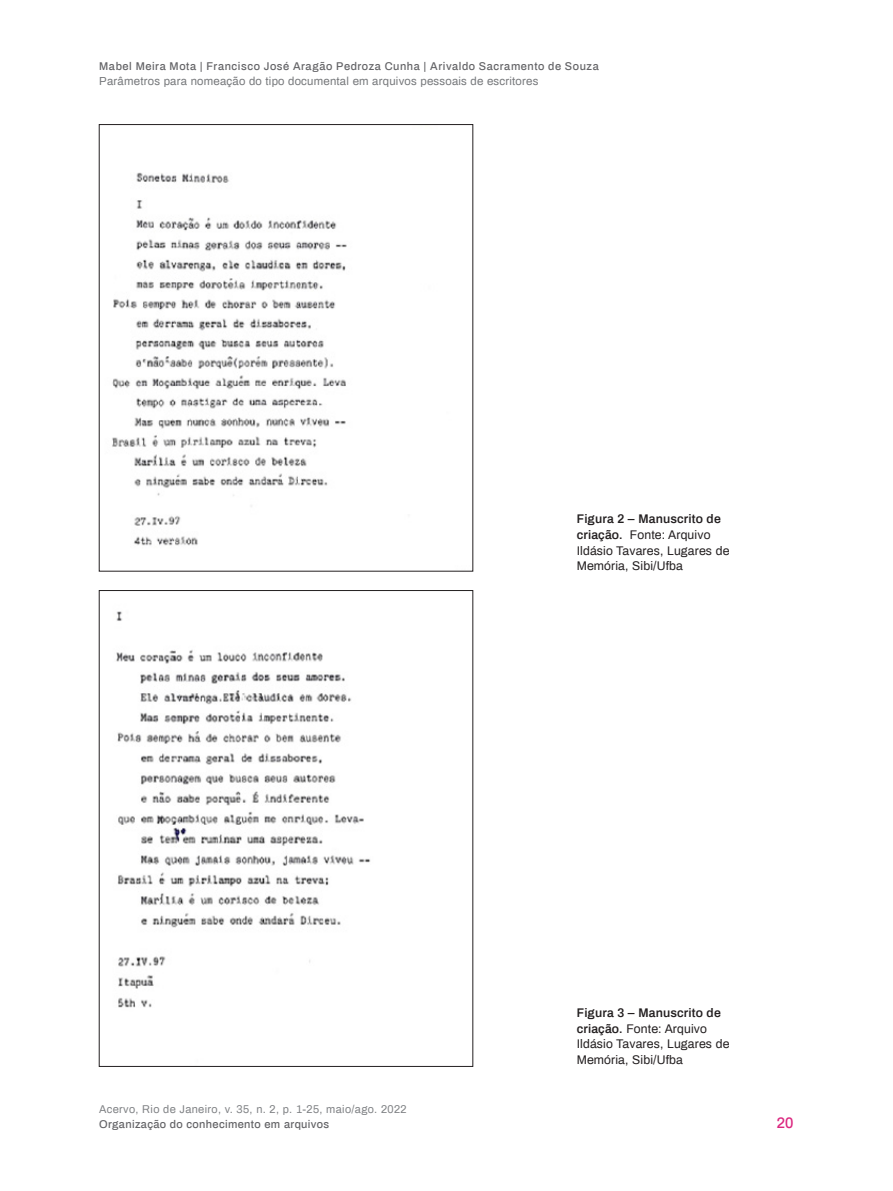
<style>
.page{position:relative;width:893px;height:1191px;background:#fff}
.page>*{position:absolute;margin:0;border:0;box-sizing:border-box;transform-origin:0 0}
.t1{font:500 14.88px "Archivo";color:#db277f}
.legenda_esquerda{font:12.25px/15.8px "Archivo";letter-spacing:.01em;color:#231f20}
.t2{font:11.38px "Archivo";letter-spacing:.02em;color:#76787b}
.t3{font:500 11.03px "Archivo";letter-spacing:.05em;color:#636366}
.t4{font:11.03px "Archivo";letter-spacing:.03em;color:#808285}
.t5{font:500 11.03px "Archivo";letter-spacing:.03em;color:#636366}
.s1{font-weight:600}
</style>
<div class="page">
<img style="left:112px;top:172px;width:235px;height:374px">
<img style="left:116px;top:611px;width:255px;height:397px">
<p class="t3" style="left:99px;top:59px;width:501px">Mabel Meira Mota | Francisco José Aragão Pedroza Cunha | Arivaldo Sacramento de Souza</p>
<p class="t2" style="left:99px;top:73px;width:441px">Parâmetros para nomeação do tipo documental em arquivos pessoais de escritores</p>
<p class="legenda_esquerda" style="left:577px;top:510px;width:154px"><span class="s1">Figura 2 – Manuscrito de criação.</span> Fonte: Arquivo<br>Ildásio Tavares, Lugares de<br>Memória, Sibi/Ufba</p>
<p class="legenda_esquerda" style="left:577px;top:1004px;width:154px"><span class="s1">Figura 3 – Manuscrito de criação.</span> Fonte: Arquivo<br>Ildásio Tavares, Lugares de<br>Memória, Sibi/Ufba</p>
<p class="t4" style="left:99px;top:1101px;width:309px">Acervo, Rio de Janeiro, v. 35, n. 2, p. 1-25, maio/ago. 2022</p>
<p class="t5" style="left:99px;top:1116px;width:232px">Organização do conhecimento em arquivos</p>
<p class="t1" style="left:777px;top:1112px;width:18px">20</p>
</div>
